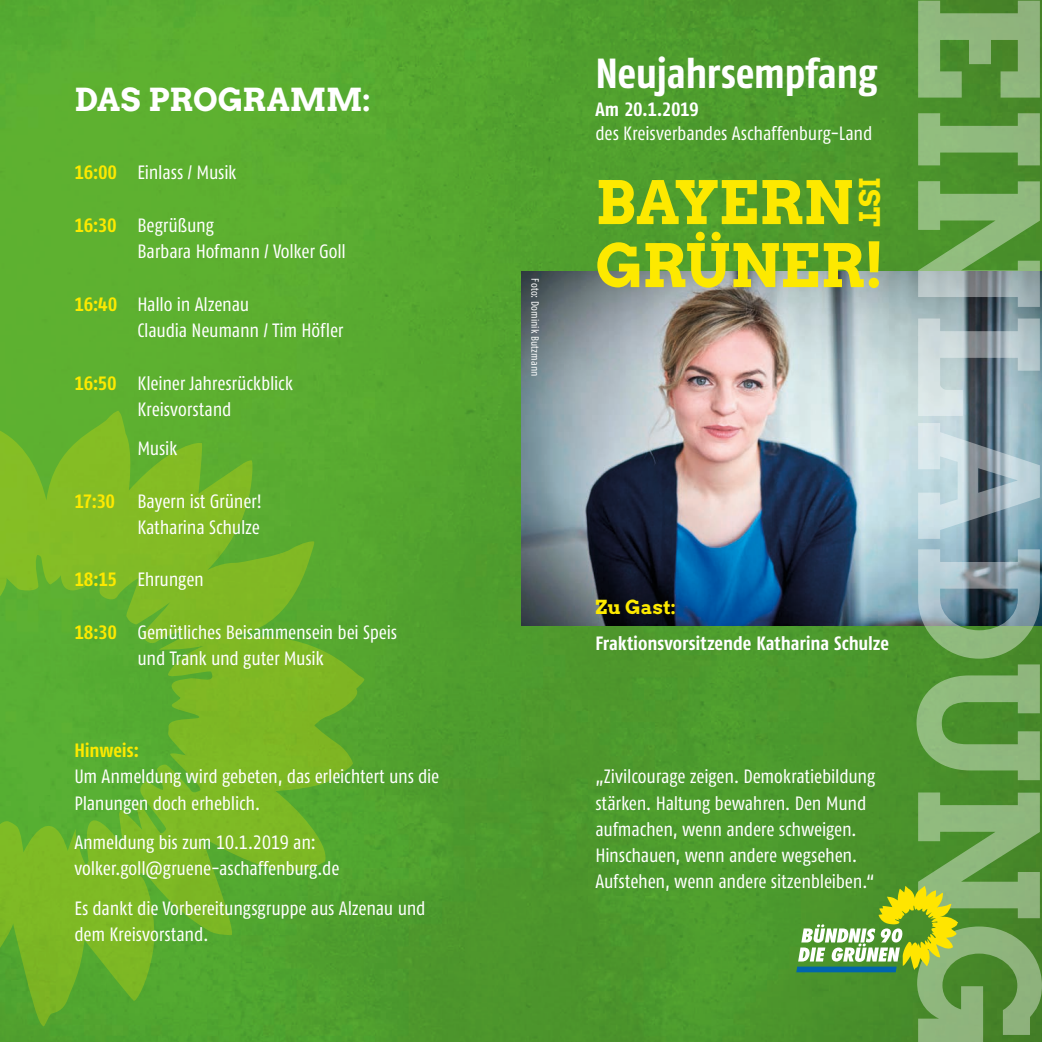
<style>
.page{position:relative;width:1042px;height:1042px;background:#fff}
.page>*{position:absolute;margin:0;border:0;box-sizing:border-box;transform-origin:0 0}
.t1{font:59.5px/63px "Arvo Gruen";letter-spacing:-.01em;color:#fde900}
.t2{font:700 42px "Fago Co Tf";letter-spacing:-.015em;color:#fff}
.t3{font:31.5px "Arvo Gruen";letter-spacing:-.005em;color:#fff}
.t4{font:28.18px "Arvo Gruen";color:#fde900}
.t5{font:19.25px/26.2px "Fago Co Tf";letter-spacing:-.01em;color:#fff}
.t6{font:700 19.25px "Fago Co Tf";letter-spacing:-.005em;color:#fff}
.t7{font:700 19.25px "Fago Co Tf";letter-spacing:-.01em;color:#fde900}
.t8{font:19.25px "Arvo Gruen";letter-spacing:.005em;color:#fde900}
.t9{font:10.5px "Fago Co Tf";letter-spacing:.01em;color:#fff}
.s1{font-weight:700;color:#fde900}
</style>
<div class="page">
<img style="left:0;top:0;width:1042px;height:1042px">
<svg style="left:0;top:410px;width:365px;height:617px;background:#68b02b"></svg>
<img style="left:522px;top:271px;width:394px;height:355px">
<svg style="left:916px;top:1px;width:126px;height:1041px;background:#7ba476"></svg>
<svg style="left:796px;top:886px;width:162px;height:86px;background:#88b24c"></svg>
<h3 class="t3" style="left:74px;top:77px;width:298px">DAS PROGRAMM:</h3>
<p class="t5" style="left:74px;top:159px;width:164px"><span class="s1">16:00</span> Einlass / Musik</p>
<p class="t5" style="left:137px;top:212px;width:210px;text-indent:-63px"><span class="s1">16:30</span> Begrüßung<br>Barbara Hofmann / Volker Goll</p>
<p class="t5" style="left:137px;top:291px;width:207px;text-indent:-63px"><span class="s1">16:40</span> Hallo in Alzenau<br>Claudia Neumann / Tim Höfler</p>
<p class="t5" style="left:74px;top:369px;width:220px;text-align:center"><span class="s1">16:50</span> Kleiner Jahresrückblick<br>Kreisvorstand</p>
<p class="t5" style="left:137px;top:435px;width:41px">Musik</p>
<p class="t5" style="left:74px;top:488px;width:189px;text-align:right"><span class="s1">17:30</span> Bayern ist Grüner!<br>Katharina Schulze</p>
<p class="t5" style="left:74px;top:566px;width:131px"><span class="s1">18:15</span> Ehrungen</p>
<p class="t5" style="left:74px;top:619px;width:324px;text-align:center"><span class="s1">18:30</span> Gemütliches Beisammensein bei Speis und Trank und guter Musik</p>
<p class="t7" style="left:74px;top:739px;width:66px">Hinweis:</p>
<p class="t5" style="left:74px;top:763px;width:366px">Um Anmeldung wird gebeten, das erleichtert uns die<br>Planungen doch erheblich.</p>
<p class="t5" style="left:74px;top:829px;width:267px">Anmeldung bis zum 10.1.2019 an: volker.goll@gruene-aschaffenburg.de</p>
<p class="t5" style="left:74px;top:894px;width:353px">Es dankt die Vorbereitungsgruppe aus Alzenau und dem Kreisvorstand.</p>
<p class="t9" style="left:541px;top:278px;width:99px;rotate:90deg">Foto: Dominik Butzmann</p>
<h2 class="t2" style="left:595px;top:48px;width:284px">Neujahrsempfang</h2>
<p class="t6" style="left:595px;top:98px;width:105px">Am 20.1.2019</p>
<p class="t5" style="left:595px;top:120px;width:278px">des Kreisverbandes Aschaffenburg-Land</p>
<h1 class="t1" style="left:595px;top:169px;width:291px">BAYERN<br>GRÜNER!</h1>
<h3 class="t4" style="left:889px;top:177px;width:51px;rotate:90deg">IST</h3>
<p class="t8" style="left:595px;top:594px;width:82px">Zu Gast:</p>
<p class="t6" style="left:595px;top:632px;width:295px">Fraktionsvorsitzende Katharina Schulze</p>
<p class="t5" style="left:595px;top:763px;width:281px">„Zivilcourage zeigen. Demokratiebildung stärken. Haltung bewahren. Den Mund aufmachen, wenn andere schweigen.<br>Hinschauen, wenn andere wegsehen.<br>Aufstehen, wenn andere sitzenbleiben.“</p>
</div>
